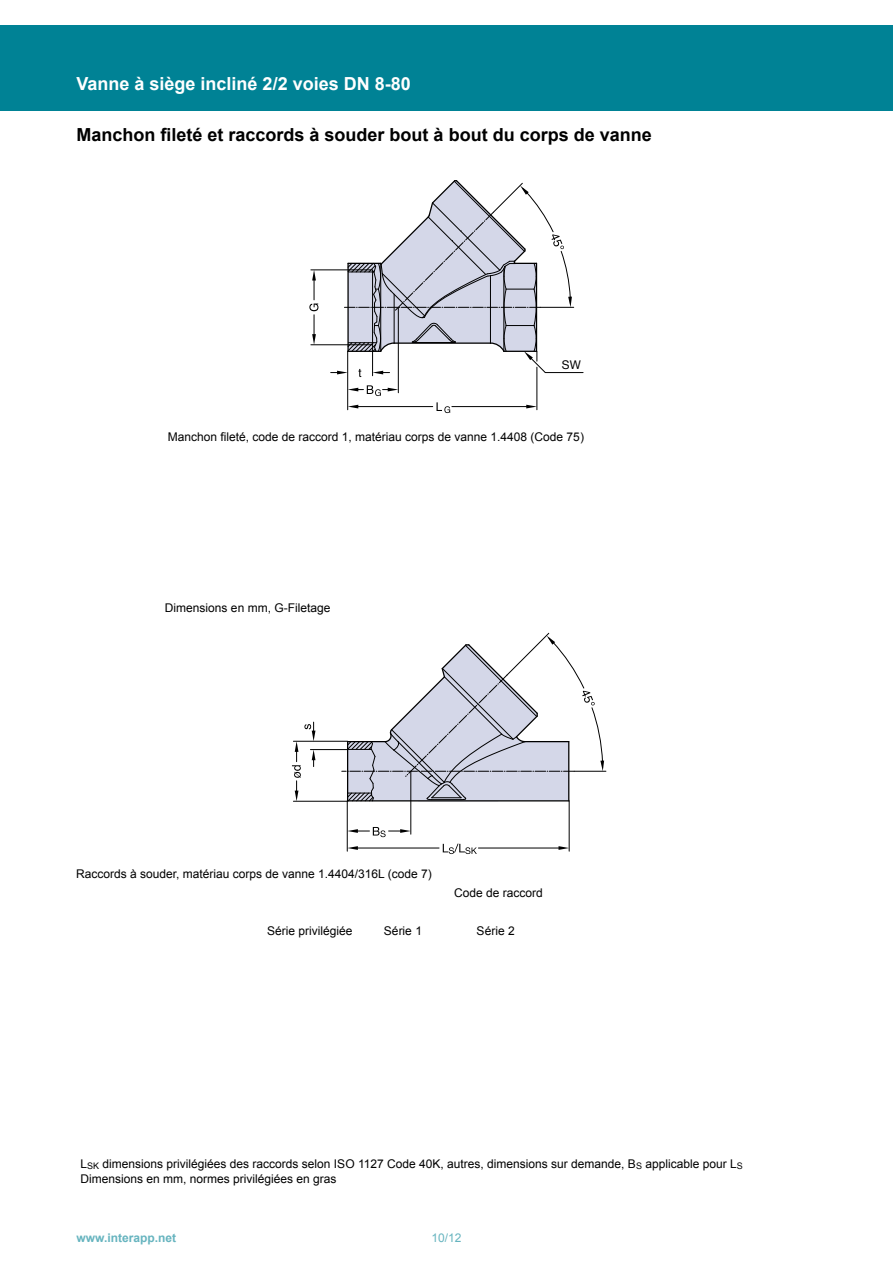
<style>
.page{position:relative;width:893px;height:1263px;background:#fff}
.page>*{position:absolute;margin:0;border:0;box-sizing:border-box;transform-origin:0 0}
.t1{font:700 18px "Arial";color:#000}
.t2{font:700 18px "Arial";color:#fff}
.t3{font:12px/15px "Arial";color:#000}
.t4{font:700 12px "Arial";color:#66b4bf}
.t5{font:12px "Arial";color:#66b4bf}
.t6{font:12px "Helvetica Neue";color:#000}
</style>
<div class="page">
<div style="left:0;top:26px;width:893px;height:85px;background:#008295"></div>
<hr style="left:398px;top:307px;width:1px;height:86px;background:#000">
<hr style="left:311px;top:270px;width:37px;height:1px;background:#000">
<hr style="left:311px;top:344px;width:37px;height:1px;background:#000">
<hr style="left:347px;top:351px;width:1px;height:59px;background:#000">
<hr style="left:537px;top:367px;width:1px;height:43px;background:#000">
<hr style="left:540px;top:307px;width:34px;height:1px;background:#000">
<svg style="left:348px;top:405px;width:10px;height:3px"></svg>
<hr style="left:357px;top:406px;width:76px;height:1px;background:#000">
<svg style="left:526px;top:405px;width:11px;height:3px"></svg>
<hr style="left:452px;top:406px;width:75px;height:1px;background:#000">
<svg style="left:436px;top:402px;width:14px;height:11px"></svg>
<svg style="left:348px;top:385px;width:50px;height:11px"></svg>
<svg style="left:309px;top:270px;width:9px;height:75px"></svg>
<svg style="left:331px;top:180px;width:241px;height:197px"></svg>
<hr style="left:545px;top:372px;width:38px;height:1px;background:#000">
<hr style="left:574px;top:771px;width:32px;height:1px;background:#000">
<hr style="left:411px;top:771px;width:1px;height:63px;background:#000">
<hr style="left:347px;top:801px;width:1px;height:50px;background:#000">
<hr style="left:569px;top:801px;width:1px;height:50px;background:#000">
<hr style="left:293px;top:741px;width:55px;height:1px;background:#000">
<hr style="left:310px;top:749px;width:38px;height:1px;background:#000">
<hr style="left:293px;top:801px;width:55px;height:1px;background:#000">
<svg style="left:342px;top:632px;width:262px;height:169px"></svg>
<svg style="left:558px;top:846px;width:11px;height:4px"></svg>
<hr style="left:478px;top:848px;width:82px;height:1px;background:#000">
<svg style="left:347px;top:846px;width:11px;height:4px"></svg>
<hr style="left:357px;top:848px;width:82px;height:1px;background:#000">
<svg style="left:292px;top:722px;width:23px;height:79px"></svg>
<svg style="left:347px;top:827px;width:64px;height:10px"></svg>
<svg style="left:443px;top:844px;width:34px;height:10px"></svg>
<h1 class="t2" style="left:77px;top:71px;width:336px">Vanne à siège incliné 2/2 voies DN 8-80</h1>
<h1 class="t1" style="left:77px;top:122px;width:577px">Manchon fileté et raccords à souder bout à bout du corps de vanne</h1>
<p class="t6" style="left:562px;top:357px;width:20px">SW</p>
<p class="t3" style="left:168px;top:429px;width:418px">Manchon fileté, code de raccord 1, matériau corps de vanne 1.4408 (Code 75)</p>
<p class="t3" style="left:165px;top:600px;width:167px">Dimensions en mm, G-Filetage</p>
<p class="t3" style="left:76px;top:866px;width:357px">Raccords à souder, matériau corps de vanne 1.4404/316L (code 7)</p>
<p class="t3" style="left:454px;top:886px;width:90px">Code de raccord</p>
<p class="t3" style="left:267px;top:923px;width:87px">Série privilégiée</p>
<p class="t3" style="left:384px;top:923px;width:40px">Série 1</p>
<p class="t3" style="left:477px;top:923px;width:40px">Série 2</p>
<p class="t3" style="left:81px;top:1156px;width:664px">L<sub>SK</sub> dimensions privilégiées des raccords selon ISO 1127 Code 40K, autres, dimensions sur demande, B<sub>S</sub> applicable pour L<sub>S<br></sub>Dimensions en mm, normes privilégiées en gras</p>
<p class="t4" style="left:77px;top:1230px;width:101px">www.interapp.net</p>
<p class="t5" style="left:431px;top:1230px;width:32px">10/12</p>
</div>
